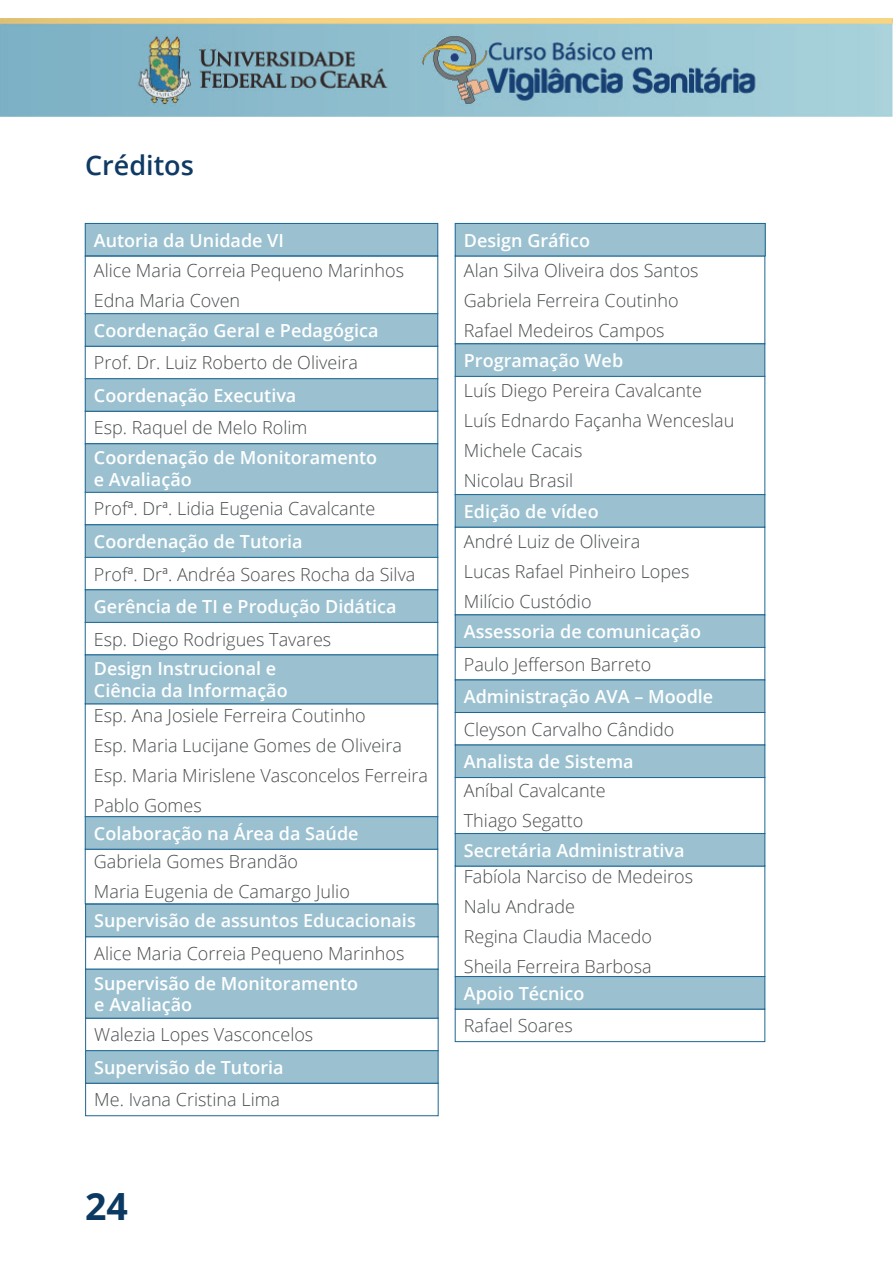
<style>
.page{position:relative;width:893px;height:1263px;background:#fff}
.page>*{position:absolute;margin:0;border:0;box-sizing:border-box;transform-origin:0 0}
.t1{font:700 37.5px "Open Sans";color:#0c3961}
.Tópico{font:600 27px "Open Sans";color:#0f3a64}
.Texto_Fixo{font:300 18px "Open Sans";color:#484c4e}
.Texto_Fixo-2{font:600 18px "Open Sans";color:#fff}
.Titulo_Tabela{font:300 18px "Open Sans";color:#484c4e}
</style>
<div class="page">
<img style="left:0;top:19px;width:893px;height:98px">
<div style="left:85px;top:223px;width:353px;height:33px;background:#9bc1d1"></div>
<div style="left:85px;top:223px;width:353px;height:33px;border:1px solid #1c6693"></div>
<div style="left:455px;top:256px;width:310px;height:88px;border:1px solid #1c6693"></div>
<div style="left:85px;top:256px;width:353px;height:58px;border:1px solid #1c6693"></div>
<div style="left:455px;top:647px;width:310px;height:33px;border:1px solid #1c6693"></div>
<div style="left:455px;top:712px;width:310px;height:33px;border:1px solid #1c6693"></div>
<div style="left:455px;top:866px;width:310px;height:111px;border:1px solid #1c6693"></div>
<div style="left:455px;top:1009px;width:310px;height:33px;border:1px solid #1c6693"></div>
<div style="left:455px;top:527px;width:310px;height:88px;border:1px solid #1c6693"></div>
<div style="left:85px;top:346px;width:353px;height:33px;border:1px solid #1c6693"></div>
<div style="left:85px;top:411px;width:353px;height:33px;border:1px solid #1c6693"></div>
<div style="left:85px;top:492px;width:353px;height:33px;border:1px solid #1c6693"></div>
<div style="left:85px;top:557px;width:353px;height:33px;border:1px solid #1c6693"></div>
<div style="left:85px;top:622px;width:353px;height:33px;border:1px solid #1c6693"></div>
<div style="left:85px;top:849px;width:353px;height:55px;border:1px solid #1c6693"></div>
<div style="left:85px;top:314px;width:353px;height:32px;background:#9bc1d1"></div>
<div style="left:85px;top:313px;width:353px;height:33px;border:1px solid #1c6693"></div>
<div style="left:85px;top:379px;width:353px;height:32px;background:#9bc1d1"></div>
<div style="left:85px;top:378px;width:353px;height:33px;border:1px solid #1c6693"></div>
<div style="left:85px;top:444px;width:353px;height:48px;background:#9bc1d1"></div>
<div style="left:85px;top:525px;width:353px;height:32px;background:#9bc1d1"></div>
<div style="left:85px;top:590px;width:353px;height:32px;background:#9bc1d1"></div>
<div style="left:85px;top:655px;width:353px;height:49px;background:#9bc1d1"></div>
<div style="left:85px;top:655px;width:353px;height:49px;border:1px solid #1c6693"></div>
<div style="left:85px;top:817px;width:353px;height:32px;background:#9bc1d1"></div>
<div style="left:85px;top:816px;width:353px;height:33px;border:1px solid #1c6693"></div>
<div style="left:455px;top:223px;width:310px;height:33px;background:#9bc1d1"></div>
<div style="left:455px;top:223px;width:310px;height:33px;border:1px solid #1c6693"></div>
<div style="left:455px;top:344px;width:310px;height:32px;background:#9bc1d1"></div>
<div style="left:455px;top:344px;width:310px;height:33px;border:1px solid #1c6693"></div>
<div style="left:455px;top:495px;width:310px;height:32px;background:#9bc1d1"></div>
<div style="left:455px;top:494px;width:310px;height:33px;border:1px solid #1c6693"></div>
<div style="left:455px;top:615px;width:310px;height:32px;background:#9bc1d1"></div>
<div style="left:455px;top:615px;width:310px;height:33px;border:1px solid #1c6693"></div>
<div style="left:455px;top:680px;width:310px;height:32px;background:#9bc1d1"></div>
<div style="left:455px;top:680px;width:310px;height:33px;border:1px solid #1c6693"></div>
<div style="left:455px;top:745px;width:310px;height:32px;background:#9bc1d1"></div>
<div style="left:455px;top:745px;width:310px;height:33px;border:1px solid #1c6693"></div>
<div style="left:455px;top:833px;width:310px;height:33px;background:#9bc1d1"></div>
<div style="left:455px;top:833px;width:310px;height:33px;border:1px solid #1c6693"></div>
<div style="left:455px;top:976px;width:310px;height:33px;background:#9bc1d1"></div>
<div style="left:455px;top:976px;width:310px;height:33px;border:1px solid #1c6693"></div>
<div style="left:85px;top:1083px;width:353px;height:33px;border:1px solid #1c6693"></div>
<div style="left:85px;top:1018px;width:353px;height:33px;border:1px solid #1c6693"></div>
<div style="left:86px;top:969px;width:352px;height:49px;background:#9bc1d1"></div>
<div style="left:85px;top:969px;width:353px;height:49px;border:1px solid #1c6693"></div>
<div style="left:86px;top:1051px;width:352px;height:32px;background:#9bc1d1"></div>
<div style="left:85px;top:1050px;width:353px;height:33px;border:1px solid #1c6693"></div>
<div style="left:86px;top:904px;width:352px;height:33px;background:#9bc1d1"></div>
<div style="left:85px;top:904px;width:353px;height:33px;border:1px solid #1c6693"></div>
<p class="Tópico" style="left:85px;top:147px;width:110px">Créditos</p>
<p class="Texto_Fixo-2" style="left:94px;top:228px;width:192px">Autoria da Unidade VI</p>
<p class="Titulo_Tabela" style="left:94px;top:258px;width:312px">Alice Maria Correia Pequeno Marinhos</p>
<p class="Texto_Fixo" style="left:94px;top:288px;width:148px">Edna Maria Coven</p>
<p class="Texto_Fixo-2" style="left:94px;top:318px;width:286px">Coordenação Geral e Pedagógica</p>
<p class="Texto_Fixo" style="left:94px;top:350px;width:266px">Prof. Dr. Luiz Roberto de Oliveira</p>
<p class="Texto_Fixo-2" style="left:94px;top:383px;width:204px">Coordenação Executiva</p>
<p class="Texto_Fixo" style="left:94px;top:415px;width:215px">Esp. Raquel de Melo Rolim</p>
<p class="Texto_Fixo-2" style="left:94px;top:445px;width:285px">Coordenação de Monitoramento</p>
<p class="Texto_Fixo-2" style="left:94px;top:467px;width:99px">e Avaliação</p>
<p class="Texto_Fixo" style="left:94px;top:496px;width:283px">Profª. Drª. Lidia Eugenia Cavalcante</p>
<p class="Texto_Fixo-2" style="left:94px;top:529px;width:210px">Coordenação de Tutoria</p>
<p class="Texto_Fixo" style="left:94px;top:562px;width:323px">Profª. Drª. Andréa Soares Rocha da Silva</p>
<p class="Texto_Fixo-2" style="left:94px;top:594px;width:304px">Gerência de TI e Produção Didática</p>
<p class="Texto_Fixo" style="left:94px;top:627px;width:239px">Esp. Diego Rodrigues Tavares</p>
<p class="Texto_Fixo-2" style="left:94px;top:656px;width:184px">Design Instrucional e</p>
<p class="Texto_Fixo-2" style="left:94px;top:678px;width:195px">Ciência da Informação</p>
<p class="Texto_Fixo" style="left:94px;top:703px;width:273px">Esp. Ana Josiele Ferreira Coutinho</p>
<p class="Texto_Fixo" style="left:94px;top:733px;width:309px">Esp. Maria Lucijane Gomes de Oliveira</p>
<p class="Texto_Fixo" style="left:94px;top:763px;width:336px">Esp. Maria Mirislene Vasconcelos Ferreira</p>
<p class="Texto_Fixo" style="left:94px;top:793px;width:109px">Pablo Gomes</p>
<p class="Texto_Fixo-2" style="left:94px;top:821px;width:266px">Colaboração na Área da Saúde</p>
<p class="Texto_Fixo" style="left:94px;top:849px;width:206px">Gabriela Gomes Brandão</p>
<p class="Texto_Fixo" style="left:94px;top:879px;width:257px">Maria Eugenia de Camargo Julio</p>
<p class="Texto_Fixo-2" style="left:94px;top:908px;width:323px">Supervisão de assuntos Educacionais</p>
<p class="Titulo_Tabela" style="left:94px;top:941px;width:312px">Alice Maria Correia Pequeno Marinhos</p>
<p class="Texto_Fixo-2" style="left:94px;top:971px;width:265px">Supervisão de Monitoramento</p>
<p class="Texto_Fixo-2" style="left:94px;top:992px;width:99px">e Avaliação</p>
<p class="Texto_Fixo" style="left:94px;top:1022px;width:221px">Walezia Lopes Vasconcelos</p>
<p class="Texto_Fixo-2" style="left:94px;top:1055px;width:191px">Supervisão de Tutoria</p>
<p class="Titulo_Tabela" style="left:94px;top:1087px;width:187px">Me. Ivana Cristina Lima</p>
<h1 class="t1" style="left:85px;top:1180px;width:44px">24</h1>
<p class="Texto_Fixo-2" style="left:464px;top:228px;width:128px">Design Gráfico</p>
<p class="Titulo_Tabela" style="left:464px;top:258px;width:236px">Alan Silva Oliveira dos Santos</p>
<p class="Texto_Fixo" style="left:464px;top:288px;width:216px">Gabriela Ferreira Coutinho</p>
<p class="Texto_Fixo" style="left:464px;top:318px;width:202px">Rafael Medeiros Campos</p>
<p class="Texto_Fixo-2" style="left:464px;top:348px;width:161px">Programação Web</p>
<p class="Titulo_Tabela" style="left:464px;top:378px;width:240px">Luís Diego Pereira Cavalcante</p>
<p class="Texto_Fixo" style="left:464px;top:408px;width:272px">Luís Ednardo Façanha Wenceslau</p>
<p class="Texto_Fixo" style="left:464px;top:438px;width:120px">Michele Cacais</p>
<p class="Texto_Fixo" style="left:464px;top:468px;width:111px">Nicolau Brasil</p>
<p class="Texto_Fixo-2" style="left:464px;top:499px;width:136px">Edição de vídeo</p>
<p class="Texto_Fixo" style="left:464px;top:529px;width:178px">André Luiz de Oliveira</p>
<p class="Texto_Fixo" style="left:464px;top:559px;width:227px">Lucas Rafael Pinheiro Lopes</p>
<p class="Texto_Fixo" style="left:464px;top:589px;width:129px">Milício Custódio</p>
<p class="Texto_Fixo-2" style="left:464px;top:619px;width:239px">Assessoria de comunicação</p>
<p class="Texto_Fixo" style="left:464px;top:652px;width:189px">Paulo Jefferson Barreto</p>
<p class="Texto_Fixo-2" style="left:464px;top:684px;width:251px">Administração AVA – Moodle</p>
<p class="Texto_Fixo" style="left:464px;top:717px;width:212px">Cleyson Carvalho Cândido</p>
<p class="Texto_Fixo-2" style="left:464px;top:749px;width:171px">Analista de Sistema</p>
<p class="Texto_Fixo" style="left:464px;top:778px;width:143px">Aníbal Cavalcante</p>
<p class="Texto_Fixo" style="left:464px;top:808px;width:121px">Thiago Segatto</p>
<p class="Texto_Fixo" style="left:464px;top:864px;width:231px">Fabíola Narciso de Medeiros</p>
<p class="Texto_Fixo" style="left:464px;top:894px;width:113px">Nalu Andrade</p>
<p class="Texto_Fixo" style="left:464px;top:924px;width:190px">Regina Claudia Macedo</p>
<p class="Texto_Fixo" style="left:464px;top:954px;width:189px">Sheila Ferreira Barbosa</p>
<p class="Texto_Fixo-2" style="left:464px;top:838px;width:222px">Secretária Administrativa</p>
<p class="Texto_Fixo-2" style="left:464px;top:981px;width:122px">Apoio Técnico</p>
<p class="Texto_Fixo" style="left:464px;top:1013px;width:110px">Rafael Soares</p>
</div>
